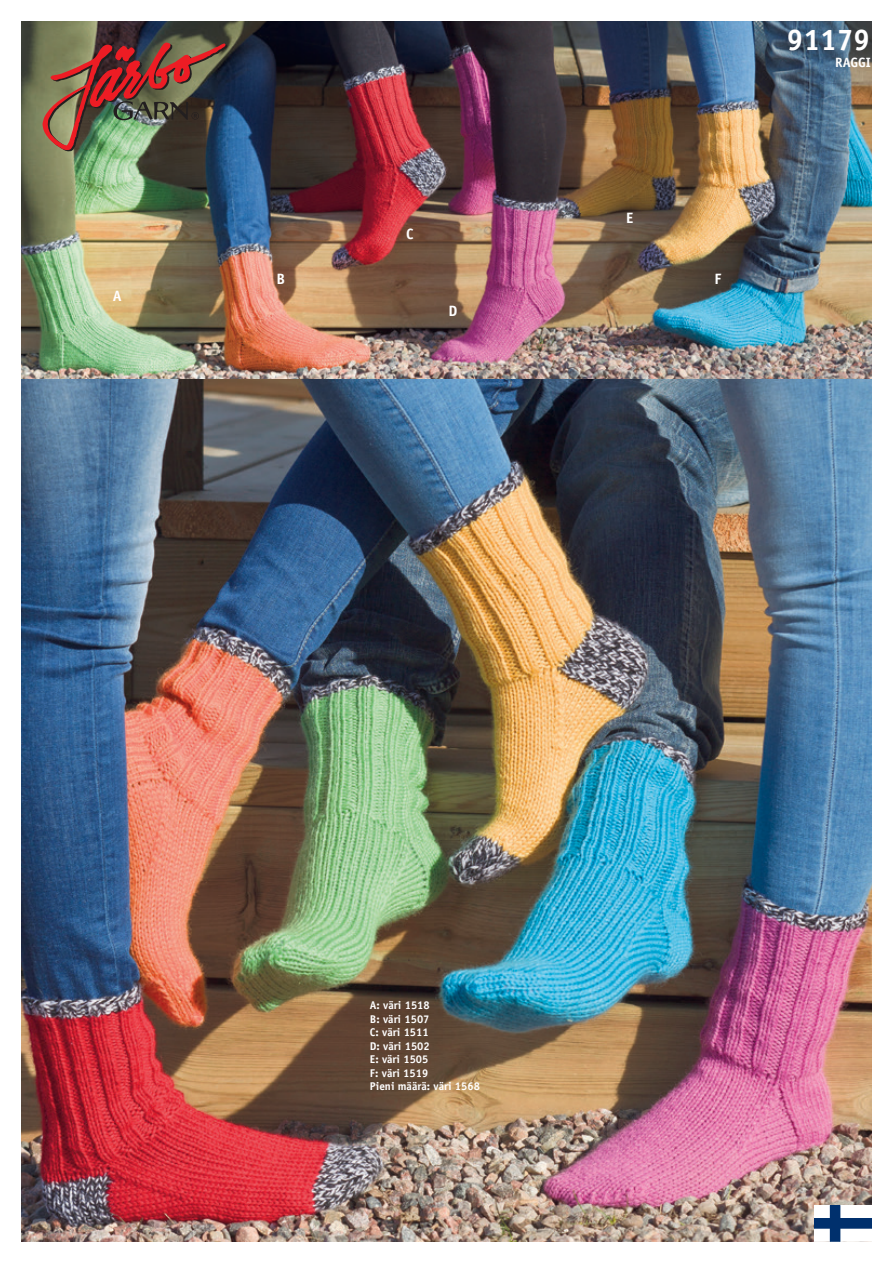
<style>
.page{position:relative;width:893px;height:1263px;background:#fff}
.page>*{position:absolute;margin:0;border:0;box-sizing:border-box;transform-origin:0 0}
.t1{font:700 30px "Officina Sans";color:#fff}
.t2{font:700 15px "Officina Sans";color:#fff}
.t3{font:700 13.5px "Officina Sans";color:#fff}
.t4{font:700 11.25px/13.5px "Officina Sans";color:#fff}
</style>
<div class="page">
<img style="left:21px;top:378px;width:851px;height:864px">
<img style="left:21px;top:21px;width:851px;height:357px">
<img style="left:43px;top:43px;width:184px;height:108px">
<div style="left:815px;top:1205px;width:57px;height:36px;background:#fff"></div>
<div style="left:830px;top:1206px;width:10px;height:35px;background:#00306d"></div>
<div style="left:815px;top:1218px;width:57px;height:10px;background:#00306d"></div>
<h2 class="t2" style="left:113px;top:286px;width:10px">A</h2>
<h2 class="t2" style="left:276px;top:269px;width:10px">B</h2>
<h2 class="t2" style="left:406px;top:225px;width:9px">C</h2>
<h2 class="t2" style="left:449px;top:301px;width:10px">D</h2>
<h2 class="t2" style="left:626px;top:209px;width:9px">E</h2>
<h1 class="t1" style="left:787px;top:21px;width:85px">91179</h1>
<p class="t3" style="left:835px;top:54px;width:37px">RAGGI</p>
<h2 class="t2" style="left:714px;top:269px;width:8px">F</h2>
<p class="t4" style="left:370px;top:998px;width:112px">A: väri 1518<br>B: väri 1507<br>C: väri 1511<br>D: väri 1502<br>E: väri 1505<br>F: väri 1519<br>Pieni määrä: väri 1568</p>
</div>
